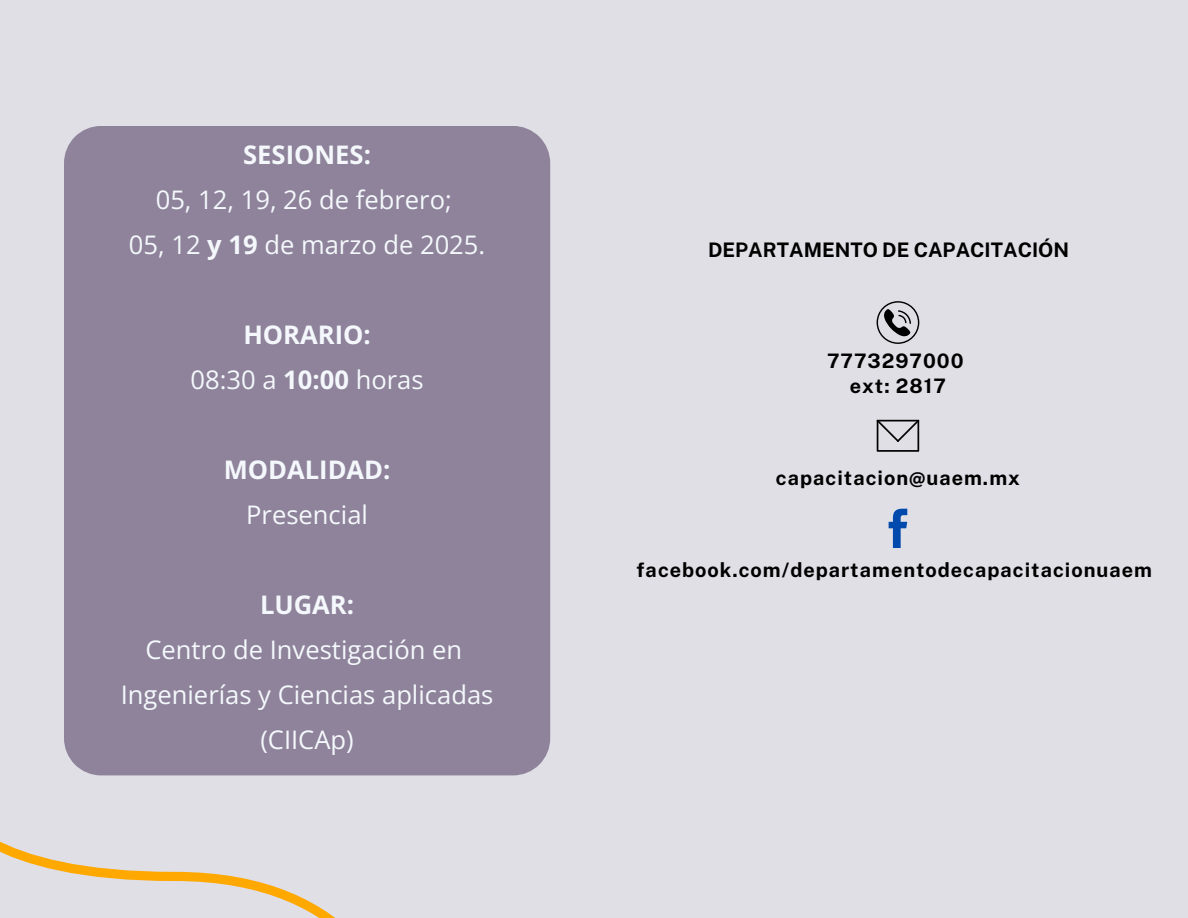
<style>
.page{position:relative;width:1188px;height:918px;background:#e0dfe6}
.page>*{position:absolute;margin:0;border:0;box-sizing:border-box;transform-origin:0 0}
.t1{font:25.65px/45px "Open Sans";color:#f4f8fc;text-align:center}
.t2{font:700 25.65px/45px "Open Sans";color:#f4f8fc;text-align:center}
.t3{font:700 20.1px "Public Sans";color:#000}
.t4{font:700 19.95px/25.7px "Public Sans";letter-spacing:.05em;color:#000;text-align:center}
.s1{font-weight:700}
.s2{font-weight:400}
</style>
<div class="page">
<div style="left:64px;top:126px;width:486px;height:649px;background:#8e839a"></div>
<svg style="left:889px;top:509px;width:18px;height:39px"></svg>
<svg style="left:877px;top:420px;width:42px;height:31px"></svg>
<svg style="left:877px;top:301px;width:42px;height:43px"></svg>
<svg style="left:0;top:775px;width:413px;height:143px"></svg>
<p class="t1" style="left:129px;top:131px;width:358px"><span class="s1">SESIONES:<br></span>05, 12, 19, 26 de febrero;<br>05, 12 <span class="s1">y 19</span> de marzo de 2025.</p>
<h2 class="t2" style="left:191px;top:311px;width:235px">HORARIO:<br><span class="s2">08:30 a</span> 10:00 <span class="s2">horas</span></h2>
<p class="t2" style="left:224px;top:446px;width:168px">MODALIDAD:<br><span class="s2">Presencial</span></p>
<h2 class="t1" style="left:121px;top:581px;width:374px"><span class="s1">LUGAR:<br></span>Centro de Investigación en<br>Ingenierías y Ciencias aplicadas (CIICAp)</h2>
<h1 class="t3" style="left:708px;top:238px;width:363px">DEPARTAMENTO DE CAPACITACIÓN</h1>
<h1 class="t4" style="left:827px;top:348px;width:138px">7773297000 ext: 2817</h1>
<h1 class="t4" style="left:776px;top:465px;width:245px">capacitacion@uaem.mx</h1>
<h1 class="t4" style="left:637px;top:557px;width:517px">facebook.com/departamentodecapacitacionuaem</h1>
</div>
